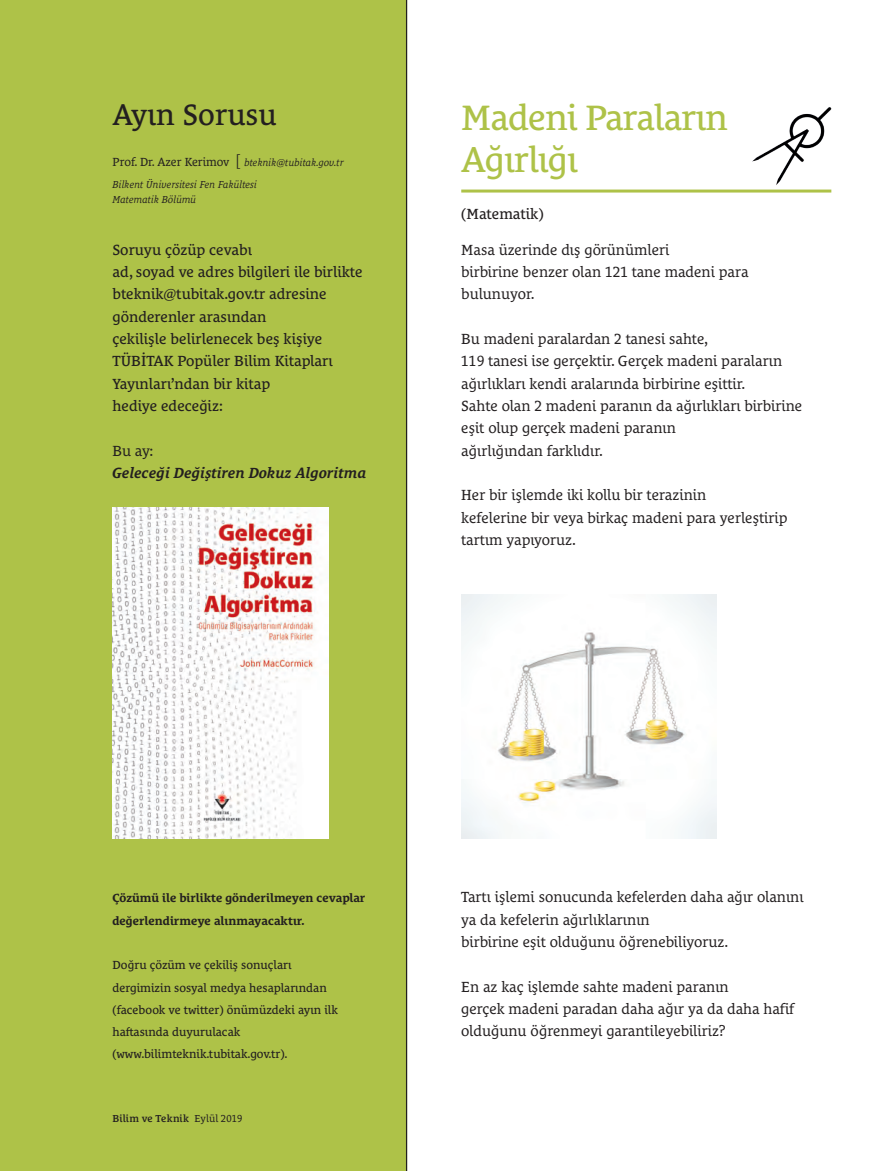
<style>
.page{position:relative;width:896px;height:1171px;background:#fff}
.page>*{position:absolute;margin:0;border:0;box-sizing:border-box;transform-origin:0 0}
.t1{font:36px/42px "Le Monde Courrier Pro";letter-spacing:-.02em;color:#aec248}
.t2{font:30px "Le Monde Courrier Pro";color:#231f20}
.t3{font:15px/22.4px "Le Monde Courrier Pro";color:#231f20}
.t4{font:15px/22.4px "Le Monde Courrier Pro";color:#231f20}
.t5{font:italic 700 15px "Le Monde Courrier Pro";color:#231f20}
.t6{font:12px/22.4px "Le Monde Courrier Pro";color:#231f20}
.t7{font:700 12px/22.4px "Le Monde Courrier Pro";color:#231f20}
.t8{font:italic 10.35px/22.4px "Le Monde Courrier Pro";color:#231f20}
.t9{font:600 10.35px "Le Monde Courrier Pro";letter-spacing:.01em;color:#231f20}
.s1{font-style:normal;font-size:12px}
.s2{font-family:"Le Monde Sans Pro";font-weight:300;font-style:normal;font-size:16.2px}
.s3{font-weight:400}
</style>
<div class="page">
<hr style="left:461px;top:190px;width:370px;height:3px;background:#aec248">
<img style="left:752px;top:107px;width:79px;height:78px">
<div style="left:0;top:0;width:406px;height:1171px;background:#aec248"></div>
<img style="left:112px;top:507px;width:217px;height:332px">
<hr style="left:406px;top:0;width:1px;height:1171px;background:#231f20">
<img style="left:461px;top:594px;width:255px;height:244px">
<h2 class="t2" style="left:112px;top:91px;width:166px">Ayın Sorusu</h2>
<p class="t8" style="left:112px;top:150px;width:233px"><span class="s1">Prof. Dr. Azer Kerimov</span> <span class="s2">[</span> bteknik@tubitak.gov.tr<br>Bilkent Üniversitesi Fen Fakültesi</p>
<p class="t8" style="left:112px;top:187px;width:85px">Matematik Bölümü</p>
<p class="t4" style="left:112px;top:237px;width:252px">Soruyu çözüp cevabı<br>ad, soyad ve adres bilgileri ile birlikte bteknik@tubitak.gov.tr adresine gönderenler arasından<br>çekilişle belirlenecek beş kişiye<br>TÜBİTAK Popüler Bilim Kitapları<br>Yayınları’ndan bir kitap<br>hediye edeceğiz:</p>
<p class="t3" style="left:112px;top:438px;width:42px">Bu ay:</p>
<p class="t5" style="left:112px;top:461px;width:256px">Geleceği Değiştiren Dokuz Algoritma</p>
<h1 class="t1" style="left:461px;top:92px;width:268px">Madeni Paraların<br>Ağırlığı</h1>
<p class="t4" style="left:461px;top:201px;width:84px">(Matematik)</p>
<p class="t3" style="left:461px;top:237px;width:289px">Masa üzerinde dış görünümleri<br>birbirine benzer olan 121 tane madeni para bulunuyor.</p>
<p class="t3" style="left:461px;top:326px;width:342px">Bu madeni paralardan 2 tanesi sahte,<br>119 tanesi ise gerçektir. Gerçek madeni paraların ağırlıkları kendi aralarında birbirine eşittir.<br>Sahte olan 2 madeni paranın da ağırlıkları birbirine eşit olup gerçek madeni paranın<br>ağırlığından farklıdır.</p>
<p class="t3" style="left:461px;top:482px;width:328px">Her bir işlemde iki kollu bir terazinin<br>kefelerine bir veya birkaç madeni para yerleştirip tartım yapıyoruz.</p>
<p class="t7" style="left:112px;top:885px;width:254px">Çözümü ile birlikte gönderilmeyen cevaplar değerlendirmeye alınmayacaktır.</p>
<p class="t6" style="left:112px;top:952px;width:227px">Doğru çözüm ve çekiliş sonuçları dergimizin sosyal medya hesaplarından (facebook ve twitter) önümüzdeki ayın ilk haftasında duyurulacak (www.bilimteknik.tubitak.gov.tr).</p>
<p class="t9" style="left:112px;top:1110px;width:131px">Bilim ve Teknik <span class="s3">Eylül 2019</span></p>
<p class="t3" style="left:461px;top:884px;width:344px">Tartı işlemi sonucunda kefelerden daha ağır olanını ya da kefelerin ağırlıklarının<br>birbirine eşit olduğunu öğrenebiliyoruz.</p>
<p class="t3" style="left:461px;top:973px;width:335px">En az kaç işlemde sahte madeni paranın<br>gerçek madeni paradan daha ağır ya da daha hafif olduğunu öğrenmeyi garantileyebiliriz?</p>
</div>
